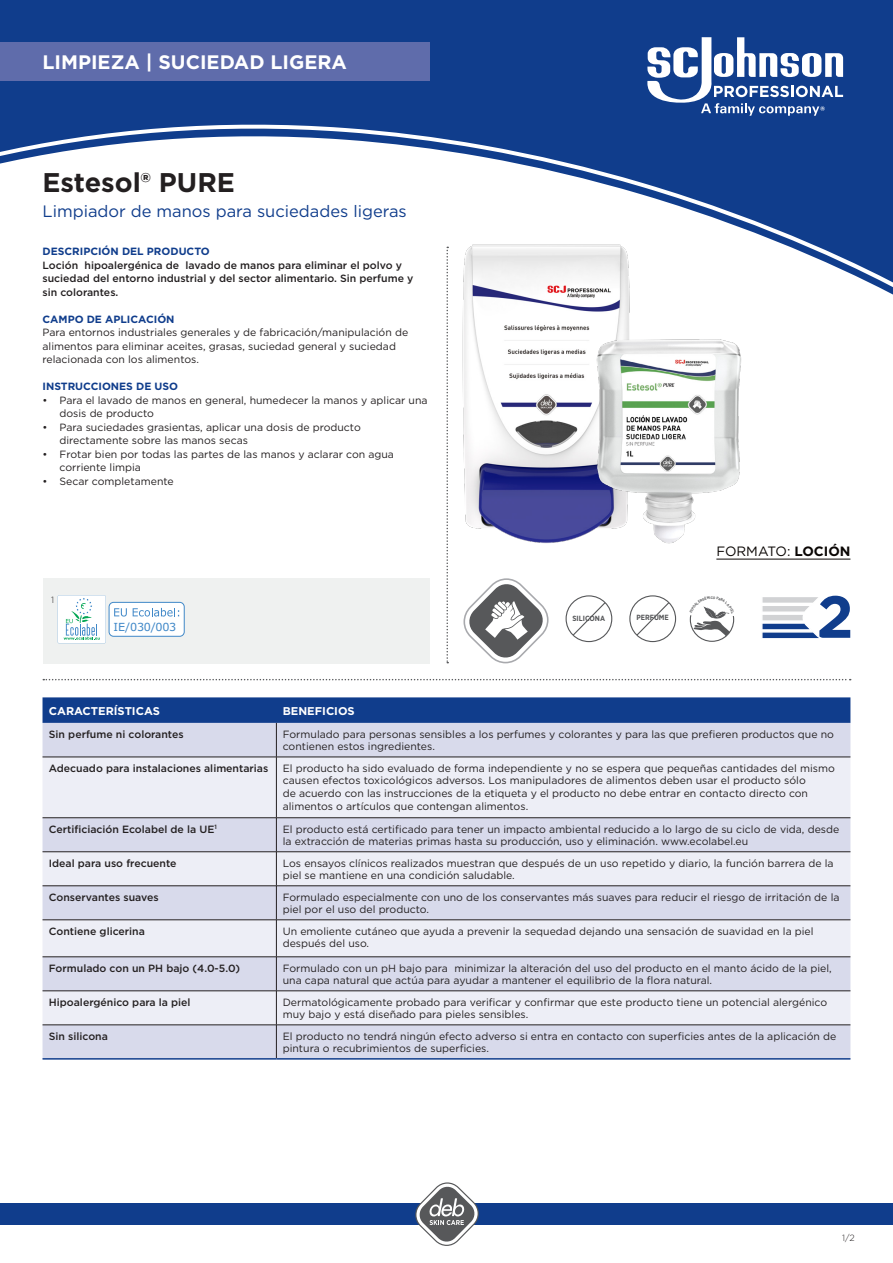
<style>
.page{position:relative;width:893px;height:1263px;background:#fff}
.page>*{position:absolute;margin:0;border:0;box-sizing:border-box;transform-origin:0 0}
.t1{font:700 59.25px "Gotham";color:#103d8c}
.t2{font:700 27px "Gotham";color:#231f20}
.t3{font:700 19.5px "Gotham";color:#fff}
.t4{font:16.5px "Gotham";color:#103d8c}
.t5{font:13.5px "Gotham";letter-spacing:-.01em;color:#0a0604}
.t6{font:700 11.25px "Gotham";color:#fff}
.t7{font:11.1px "Verdana";letter-spacing:-.025em;color:#4088c8}
.t8{font:10.5px/12.8px "Gotham";color:#231f20}
.t9{font:500 10.5px/13.5px "Gotham";color:#231f20}
.t10{font:700 10.5px "Gotham";color:#103d8c}
.t11{font:300 9px "Gotham";color:#231f20}
.t12{font:700 7.5px "Gotham Narrow";color:#57585a}
.t13{font:700 3.6px "DIN";color:#57585a}
.s1{font-weight:700}
</style>
<div class="page">
<div style="left:0;top:0;width:893px;height:295px;background:#103d8c"></div>
<svg style="left:0;top:119px;width:893px;height:175px"></svg>
<div style="left:0;top:1203px;width:893px;height:22px;background:#103d8c"></div>
<svg style="left:415px;top:1182px;width:64px;height:64px"></svg>
<div style="left:0;top:43px;width:429px;height:38px;background:#5f6cab"></div>
<svg style="left:647px;top:37px;width:196px;height:79px"></svg>
<div style="left:43px;top:578px;width:386px;height:85px;background:#eff1f0"></div>
<svg style="left:446px;top:247px;width:2px;height:416px"></svg>
<svg style="left:43px;top:679px;width:808px;height:1px"></svg>
<hr style="left:716px;top:559px;width:134px;height:1px;background:#0a0604">
<svg style="left:43px;top:697px;width:807px;height:26px;background:#14408e"></svg>
<div style="left:43px;top:723px;width:807px;height:335px;background:#d8daeb"></div>
<svg style="left:43px;top:758px;width:807px;height:266px;background:#e3e4f0"></svg>
<hr style="left:43px;top:1058px;width:233px;height:1px;background:#103d8c">
<hr style="left:276px;top:1058px;width:574px;height:1px;background:#103d8c">
<hr style="left:276px;top:723px;width:1px;height:34px;background:#231f20">
<hr style="left:43px;top:757px;width:233px;height:1px;background:#231f20">
<hr style="left:276px;top:757px;width:574px;height:1px;background:#231f20">
<hr style="left:276px;top:757px;width:1px;height:60px;background:#231f20">
<hr style="left:43px;top:817px;width:233px;height:1px;background:#231f20">
<hr style="left:276px;top:817px;width:574px;height:1px;background:#231f20">
<hr style="left:276px;top:818px;width:1px;height:33px;background:#231f20">
<hr style="left:43px;top:851px;width:233px;height:1px;background:#231f20">
<hr style="left:276px;top:851px;width:574px;height:1px;background:#231f20">
<hr style="left:276px;top:852px;width:1px;height:33px;background:#231f20">
<hr style="left:43px;top:885px;width:233px;height:1px;background:#231f20">
<hr style="left:276px;top:885px;width:574px;height:1px;background:#231f20">
<hr style="left:276px;top:886px;width:1px;height:34px;background:#231f20">
<hr style="left:43px;top:919px;width:233px;height:1px;background:#231f20">
<hr style="left:276px;top:919px;width:574px;height:1px;background:#231f20">
<hr style="left:276px;top:920px;width:1px;height:37px;background:#231f20">
<hr style="left:43px;top:956px;width:233px;height:1px;background:#231f20">
<hr style="left:276px;top:956px;width:574px;height:1px;background:#231f20">
<hr style="left:276px;top:957px;width:1px;height:34px;background:#231f20">
<hr style="left:43px;top:990px;width:233px;height:1px;background:#231f20">
<hr style="left:276px;top:990px;width:574px;height:1px;background:#231f20">
<hr style="left:276px;top:991px;width:1px;height:34px;background:#231f20">
<hr style="left:43px;top:1024px;width:233px;height:1px;background:#231f20">
<hr style="left:276px;top:1024px;width:574px;height:1px;background:#231f20">
<hr style="left:276px;top:1025px;width:1px;height:33px;background:#231f20">
<svg style="left:635px;top:601px;width:35px;height:36px"></svg>
<div style="left:629px;top:595px;width:47px;height:47px;border:1px solid #57585a;border-radius:50%"></div>
<svg style="left:463px;top:578px;width:86px;height:85px"></svg>
<img style="left:450px;top:238px;width:191px;height:305px">
<img style="left:587px;top:321px;width:155px;height:223px">
<svg style="left:762px;top:597px;width:57px;height:42px"></svg>
<svg style="left:58px;top:595px;width:48px;height:48px"></svg>
<div style="left:109px;top:602px;width:75px;height:34px;background:#fff;border-radius:5px"></div>
<div style="left:109px;top:602px;width:75px;height:34px;border:1px solid #4088c8;border-radius:5px"></div>
<svg style="left:114px;top:608px;width:13px;height:8px"></svg>
<svg style="left:133px;top:608px;width:46px;height:8px"></svg>
<svg style="left:572px;top:601px;width:35px;height:36px"></svg>
<div style="left:566px;top:595px;width:46px;height:47px;border:1px solid #57585a;border-radius:50%"></div>
<svg style="left:690px;top:606px;width:44px;height:36px"></svg>
<h3 class="t3" style="left:43px;top:49px;width:306px">LIMPIEZA | SUCIEDAD LIGERA</h3>
<h2 class="t2" style="left:43px;top:164px;width:194px">Estesol® PURE</h2>
<h3 class="t4" style="left:43px;top:201px;width:366px">Limpiador de manos para suciedades ligeras</h3>
<p class="t10" style="left:43px;top:244px;width:169px">DESCRIPCIÓN DEL PRODUCTO</p>
<p class="t9" style="left:43px;top:258px;width:372px">Loción hipoalergénica de lavado de manos para eliminar el polvo y suciedad del entorno industrial y del sector alimentario. Sin perfume y sin colorantes.</p>
<p class="t10" style="left:43px;top:312px;width:134px">CAMPO DE APLICACIÓN</p>
<p class="t8" style="left:43px;top:325px;width:367px;line-height:13.5px">Para entornos industriales generales y de fabricación/manipulación de alimentos para eliminar aceites, grasas, suciedad general y suciedad relacionada con los alimentos.</p>
<p class="t10" style="left:43px;top:379px;width:137px">INSTRUCCIONES DE USO</p>
<p class="t8" style="left:60px;top:393px;width:370px;line-height:13.5px;text-indent:-17px">• Para el lavado de manos en general, humedecer la manos y aplicar una dosis de producto</p>
<p class="t8" style="left:60px;top:420px;width:303px;line-height:13.5px;text-indent:-17px">• Para suciedades grasientas, aplicar una dosis de producto directamente sobre las manos secas</p>
<p class="t8" style="left:60px;top:447px;width:336px;line-height:13.5px;text-indent:-17px">• Frotar bien por todas las partes de las manos y aclarar con agua corriente limpia</p>
<p class="t8" style="left:43px;top:474px;width:133px">• Secar completamente</p>
<p class="t11" style="left:51px;top:594px;width:5px">1</p>
<p class="t7" style="left:113px;top:620px;width:64px">IE/030/003</p>
<p class="t12" style="left:572px;top:613px;width:34px">SILICONA</p>
<p class="t12" style="left:637px;top:613px;width:34px">PERFUME</p>
<p class="t5" style="left:716px;top:543px;width:136px">FORMATO: <span class="s1">LOCIÓN</span></p>
<p class="t13" style="left:711px;top:595px;width:4px">C</p>
<h1 class="t1" style="left:816px;top:577px;width:39px">2</h1>
<p class="t6" style="left:49px;top:703px;width:113px">CARACTERÍSTICAS</p>
<p class="t6" style="left:283px;top:703px;width:74px">BENEFICIOS</p>
<p class="t9" style="left:49px;top:727px;width:136px">Sin perfume ni colorantes</p>
<p class="t8" style="left:283px;top:727px;width:553px">Formulado para personas sensibles a los perfumes y colorantes y para las que prefieren productos que no contienen estos ingredientes.</p>
<p class="t9" style="left:49px;top:761px;width:221px">Adecuado para instalaciones alimentarias</p>
<p class="t8" style="left:283px;top:761px;width:553px">El producto ha sido evaluado de forma independiente y no se espera que pequeñas cantidades del mismo causen efectos toxicológicos adversos. Los manipuladores de alimentos deben usar el producto sólo<br>de acuerdo con las instrucciones de la etiqueta y el producto no debe entrar en contacto directo con alimentos o artículos que contengan alimentos.</p>
<p class="t9" style="left:49px;top:822px;width:169px">Certificiación Ecolabel de la UE<sup>1</sup></p>
<p class="t8" style="left:283px;top:822px;width:558px">El producto está certificado para tener un impacto ambiental reducido a lo largo de su ciclo de vida, desde la extracción de materias primas hasta su producción, uso y eliminación. www.ecolabel.eu</p>
<p class="t9" style="left:49px;top:856px;width:129px">Ideal para uso frecuente</p>
<p class="t8" style="left:283px;top:856px;width:552px">Los ensayos clínicos realizados muestran que después de un uso repetido y diario, la función barrera de la piel se mantiene en una condición saludable.</p>
<p class="t9" style="left:49px;top:890px;width:111px">Conservantes suaves</p>
<p class="t8" style="left:283px;top:890px;width:558px">Formulado especialmente con uno de los conservantes más suaves para reducir el riesgo de irritación de la piel por el uso del producto.</p>
<p class="t9" style="left:49px;top:924px;width:97px">Contiene glicerina</p>
<p class="t8" style="left:283px;top:924px;width:532px">Un emoliente cutáneo que ayuda a prevenir la sequedad dejando una sensación de suavidad en la piel después del uso.</p>
<p class="t9" style="left:49px;top:961px;width:193px">Formulado con un PH bajo (4.0-5.0)</p>
<p class="t8" style="left:283px;top:961px;width:550px">Formulado con un pH bajo para minimizar la alteración del uso del producto en el manto ácido de la piel, una capa natural que actúa para ayudar a mantener el equilibrio de la flora natural.</p>
<p class="t9" style="left:49px;top:995px;width:143px">Hipoalergénico para la piel</p>
<p class="t8" style="left:283px;top:995px;width:546px">Dermatológicamente probado para verificar y confirmar que este producto tiene un potencial alergénico muy bajo y está diseñado para pieles sensibles.</p>
<p class="t9" style="left:49px;top:1029px;width:61px">Sin silicona</p>
<p class="t8" style="left:283px;top:1029px;width:555px">El producto no tendrá ningún efecto adverso si entra en contacto con superficies antes de la aplicación de pintura o recubrimientos de superficies.</p>
<p class="t11" style="left:842px;top:1232px;width:14px">1/2</p>
</div>
